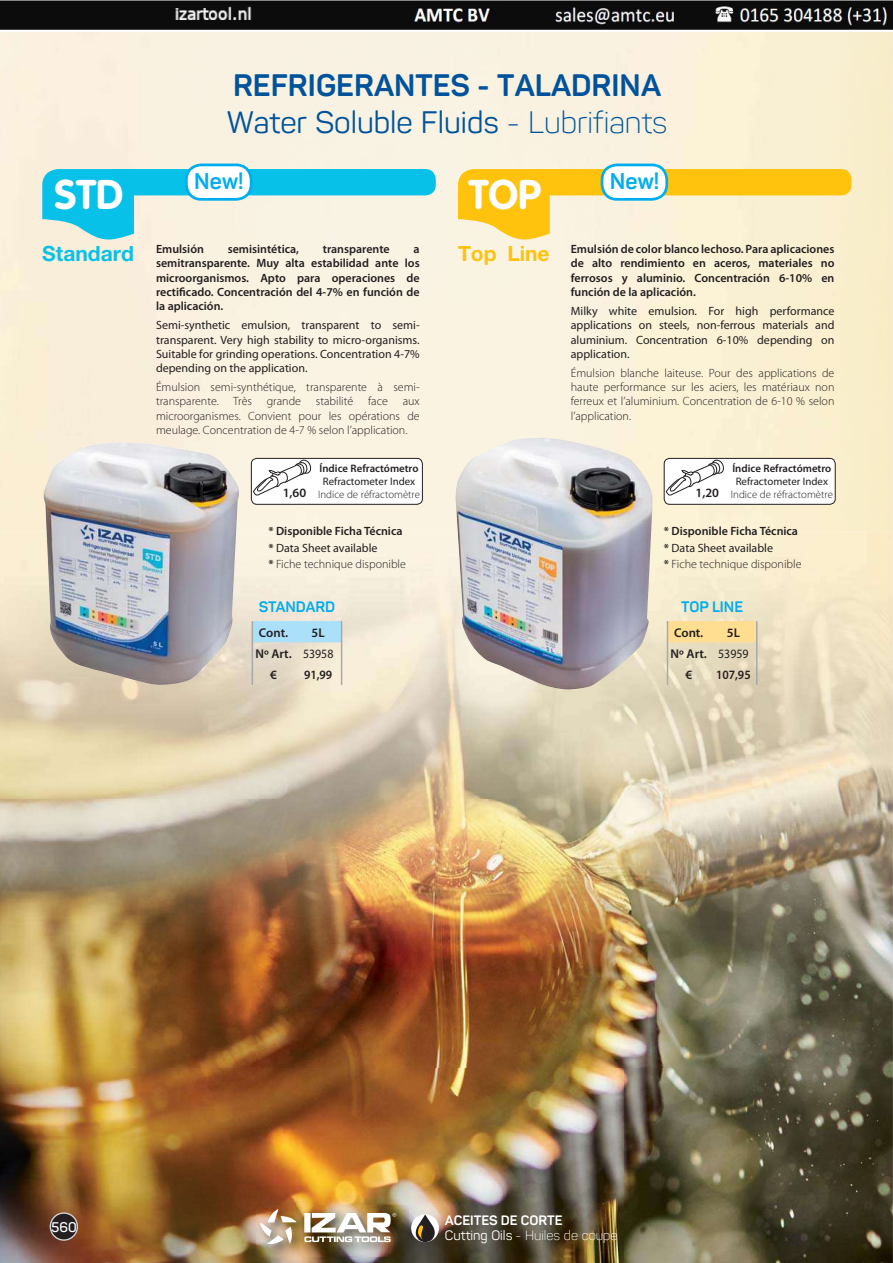
<style>
.page{position:relative;width:893px;height:1263px;background:#fff}
.page>*{position:absolute;margin:0;border:0;box-sizing:border-box;transform-origin:0 0}
.t1{font:700 40.95px "VAG Rounded";color:#fff}
.t2{font:700 30.6px/37.2px "Panton";color:#00539b}
.t3{font:700 22.35px "Panton";color:#00adef}
.t4{font:700 21px "Helvetica Neue";color:#08c1e8}
.t5{font:700 21px "Helvetica Neue";color:#ffc20d}
.t6{font:700 15px "Panton";color:#00adef}
.t7{font:600 13.8px "Panton";color:#fff}
.t8{font:700 13.5px/15.9px "Panton";color:#fff}
.t9{font:600 12.75px "Myriad Pro";color:#231f20}
.t10{font:600 12.75px "Myriad Pro";color:#231f20;scale:.93 1}
.t11{font:600 12px/14.4px "Myriad Pro";color:#231f20;text-align:justify}
.t12{font:300 12px/14.4px "Myriad Pro";color:#231f20;text-align:justify}
.t13{font:12px/14.4px "Myriad Pro";color:#231f20;text-align:justify}
.t14{font:300 10.8px/13px "Myriad Pro";color:#231f20}
.t15{font:600 10.8px "Myriad Pro";color:#231f20}
.s1{font-weight:400}
.s2{font-weight:300}
.s3{font-weight:600;font-size:12.75px}
</style>
<div class="page">
<img style="left:0;top:32px;width:893px;height:499px">
<img style="left:0;top:531px;width:893px;height:732px">
<div style="left:50px;top:1213px;width:27px;height:27px;background:#231f20;border-radius:50%"></div>
<div style="left:50px;top:1212px;width:28px;height:29px;border:1px solid #d1d2d4;border-radius:50%"></div>
<img style="left:257px;top:1206px;width:151px;height:51px">
<img style="left:260px;top:1209px;width:136px;height:36px">
<div style="left:411px;top:1214px;width:28px;height:28px;background:#fff;border-radius:50%"></div>
<svg style="left:416px;top:1214px;width:19px;height:28px"></svg>
<div style="left:109px;top:169px;width:327px;height:26px;background:#08c1e8;border-radius:10px"></div>
<svg style="left:42px;top:169px;width:92px;height:72px;background:#2ec8e5"></svg>
<div style="left:525px;top:169px;width:326px;height:26px;background:#ffc20d;border-radius:10px"></div>
<svg style="left:458px;top:169px;width:92px;height:72px;background:#fec92e"></svg>
<img style="left:455px;top:438px;width:198px;height:251px">
<svg style="left:667px;top:621px;width:90px;height:64px;background:#ebd9ae"></svg>
<img style="left:44px;top:442px;width:195px;height:243px">
<svg style="left:252px;top:621px;width:90px;height:64px;background:#d3deda"></svg>
<div style="left:251px;top:458px;width:171px;height:46px;background:#fff;border-radius:6px"></div>
<div style="left:251px;top:458px;width:172px;height:47px;border:1px solid #231f20;border-radius:6px"></div>
<svg style="left:252px;top:460px;width:60px;height:36px"></svg>
<div style="left:664px;top:458px;width:171px;height:46px;background:#fff;border-radius:6px"></div>
<div style="left:664px;top:458px;width:171px;height:47px;border:1px solid #231f20;border-radius:6px"></div>
<svg style="left:665px;top:460px;width:59px;height:36px"></svg>
<div style="left:186px;top:165px;width:65px;height:34px;background:#fff;border-radius:15px"></div>
<div style="left:185px;top:164px;width:67px;height:37px;border:3px solid #00adef;border-radius:15px"></div>
<div style="left:602px;top:165px;width:65px;height:34px;background:#fff;border-radius:15px"></div>
<div style="left:601px;top:164px;width:67px;height:37px;border:3px solid #00adef;border-radius:15px"></div>
<img style="left:0;top:0;width:893px;height:30px">
<h1 class="t1" style="left:55px;top:177px;width:70px">STD</h1>
<h3 class="t4" style="left:42px;top:246px;width:93px">Standard</h3>
<h2 class="t2" style="left:227px;top:69px;width:442px">REFRIGERANTES - TALADRINA<br><span class="s1">Water Soluble Fluids</span> <span class="s2">- Lubrifiants</span></h2>
<h3 class="t3" style="left:194px;top:171px;width:51px">New!</h3>
<h3 class="t3" style="left:610px;top:171px;width:51px">New!</h3>
<h1 class="t1" style="left:469px;top:177px;width:73px">TOP</h1>
<p class="t11" style="left:156px;top:243px;width:49px">Emulsión</p>
<p class="t11" style="left:228px;top:243px;width:73px">semisintética,</p>
<p class="t11" style="left:323px;top:243px;width:68px">transparente</p>
<p class="t11" style="left:156px;top:243px;width:265px;text-indent:258px">a semitransparente. Muy alta estabilidad ante los microorganismos. Apto para operaciones de rectificado. Concentración del 4-7% en función de la aplicación.</p>
<p class="t13" style="left:156px;top:319px;width:265px">Semi-synthetic emulsion, transparent to semi&shy;transparent. Very high stability to micro-organisms.<br>Suitable for grinding operations. Concentration 4-7% depending on the application.</p>
<p class="t12" style="left:156px;top:381px;width:265px">Émulsion semi-synthétique, transparente à semi&shy;transparente. Très grande stabilité face aux microorganismes. Convient pour les opérations de meulage. Concentration de 4-7 % selon l’application.</p>
<h3 class="t5" style="left:458px;top:246px;width:93px">Top Line</h3>
<p class="t11" style="left:571px;top:243px;width:265px">Emulsión de color blanco lechoso. Para aplicaciones de alto rendimiento en aceros, materiales no ferrosos y aluminio. Concentración 6-10% en función de la aplicación.</p>
<p class="t13" style="left:571px;top:305px;width:265px">Milky white emulsion. For high performance applications on steels, non-ferrous materials and aluminium. Concentration 6-10% depending on application.</p>
<p class="t12" style="left:571px;top:366px;width:265px">Émulsion blanche laiteuse. Pour des applications de haute performance sur les aciers, les matériaux non ferreux et l’aluminium. Concentration de 6-10 % selon l’application.</p>
<p class="t15" style="left:320px;top:465px;width:100px">Índice Refractómetro</p>
<p class="t14" style="left:283px;top:476px;width:139px;text-indent:40px"><span class="s1">Refractometer Index<br></span><span class="s3">1,60</span> Indice de réfractomètre</p>
<p class="t15" style="left:732px;top:465px;width:100px">Índice Refractómetro</p>
<p class="t14" style="left:696px;top:476px;width:139px;text-indent:40px"><span class="s1">Refractometer Index<br></span><span class="s3">1,20</span> Indice de réfractomètre</p>
<p class="t11" style="left:268px;top:524px;width:139px;line-height:16.5px;text-align:left">* Disponible Ficha Técnica * <span class="s1">Data Sheet available<br></span>* <span class="s2">Fiche technique disponible</span></p>
<p class="t11" style="left:664px;top:524px;width:139px;line-height:16.5px;text-align:left">* Disponible Ficha Técnica * <span class="s1">Data Sheet available<br></span>* <span class="s2">Fiche technique disponible</span></p>
<p class="t6" style="left:259px;top:600px;width:78px">STANDARD</p>
<p class="t9" style="left:259px;top:627px;width:31px">Cont.</p>
<p class="t9" style="left:312px;top:627px;width:15px">5L</p>
<p class="t9" style="left:255px;top:649px;width:79px">Nº Art. <span class="s1">53958</span></p>
<p class="t9" style="left:270px;top:670px;width:8px">€</p>
<p class="t10" style="left:304px;top:670px;width:32px">91,99</p>
<p class="t6" style="left:681px;top:600px;width:63px">TOP LINE</p>
<p class="t9" style="left:674px;top:627px;width:31px">Cont.</p>
<p class="t9" style="left:727px;top:627px;width:15px">5L</p>
<p class="t9" style="left:671px;top:649px;width:79px">Nº Art. <span class="s1">53959</span></p>
<p class="t9" style="left:685px;top:670px;width:8px">€</p>
<p class="t10" style="left:716px;top:670px;width:39px">107,95</p>
<p class="t7" style="left:51px;top:1220px;width:27px">560</p>
<p class="t8" style="left:445px;top:1213px;width:174px">ACEITES DE CORTE<br><span class="s1">Cutting Oils</span> <span class="s2">- Huiles de coupe</span></p>
</div>
